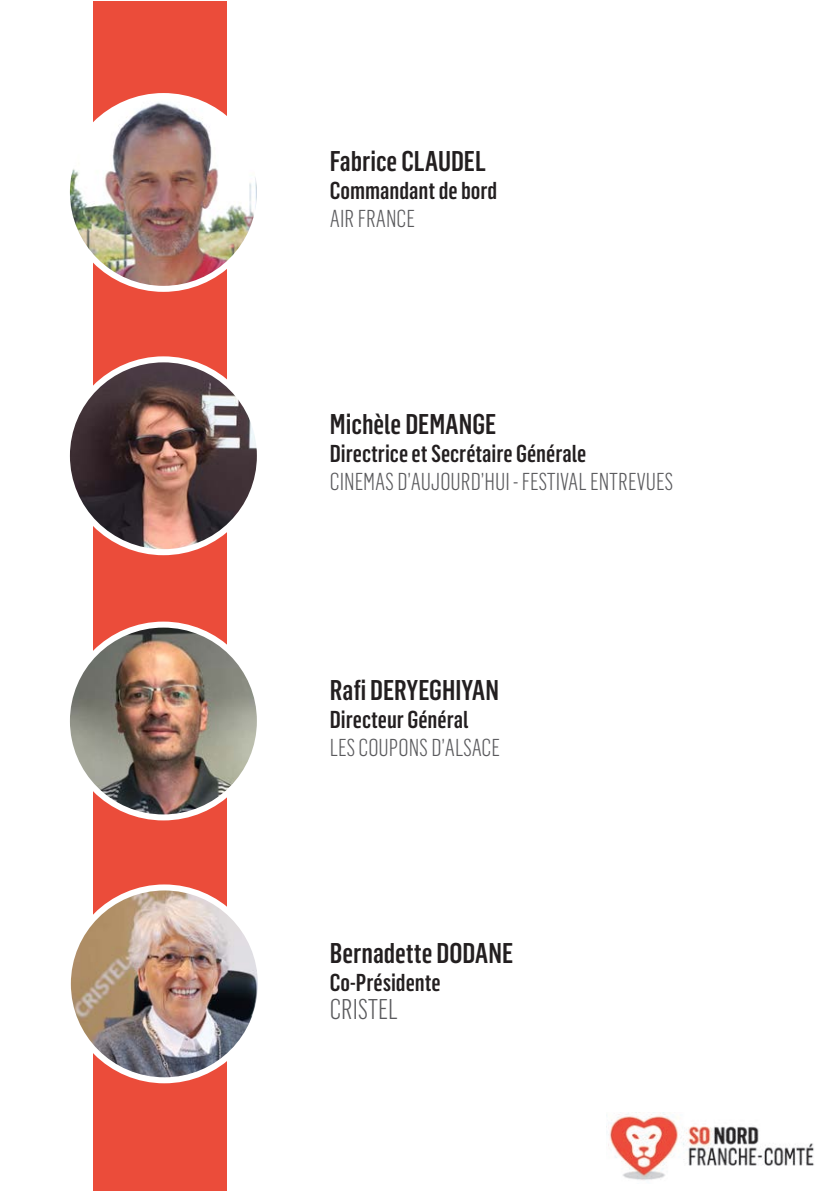
<style>
.page{position:relative;width:840px;height:1191px;background:#fff}
.page>*{position:absolute;margin:0;border:0;box-sizing:border-box;transform-origin:0 0}
.t1{font:500 28px "Flama Condensed";color:#231f20}
.t2{font:300 28px "Flama Condensed";color:#5a5a5d}
.t3{font:500 24px/28px "Flama Condensed";color:#231f20}
.t4{font:300 24px "Flama Condensed";color:#5a5a5d}
.s1{font-weight:300;color:#5a5a5d}
</style>
<div class="page">
<img style="left:606px;top:1112px;width:208px;height:69px">
<div style="left:94px;top:2px;width:133px;height:1189px;background:#eb4c3a"></div>
<img style="left:68px;top:887px;width:193px;height:193px;border-radius:96px">
<div style="left:65px;top:884px;width:199px;height:199px;border:6px solid #fff;border-radius:50%"></div>
<img style="left:67px;top:624px;width:193px;height:193px;border-radius:96px">
<div style="left:64px;top:621px;width:199px;height:199px;border:6px solid #fff;border-radius:50%"></div>
<img style="left:67px;top:359px;width:193px;height:193px;border-radius:96px">
<div style="left:64px;top:356px;width:199px;height:199px;border:6px solid #fff;border-radius:50%"></div>
<img style="left:67px;top:96px;width:193px;height:193px;border-radius:96px">
<div style="left:64px;top:93px;width:199px;height:199px;border:6px solid #fff;border-radius:50%"></div>
<p class="t1" style="left:330px;top:143px;width:157px">Fabrice CLAUDEL</p>
<p class="t3" style="left:330px;top:175px;width:169px">Commandant de bord<br><span class="s1">AIR FRANCE</span></p>
<p class="t1" style="left:330px;top:407px;width:168px">Michèle DEMANGE</p>
<p class="t3" style="left:330px;top:439px;width:258px">Directrice et Secrétaire Générale</p>
<p class="t4" style="left:330px;top:467px;width:344px">CINEMAS D’AUJOURD’HUI - FESTIVAL ENTREVUES</p>
<p class="t1" style="left:330px;top:672px;width:171px">Rafi DERYEGHIYAN</p>
<p class="t3" style="left:330px;top:704px;width:140px">Directeur Général</p>
<p class="t4" style="left:330px;top:732px;width:171px">LES COUPONS D’ALSACE</p>
<p class="t1" style="left:330px;top:935px;width:185px">Bernadette DODANE</p>
<p class="t3" style="left:330px;top:968px;width:112px">Co-Présidente</p>
<p class="t2" style="left:330px;top:992px;width:69px">CRISTEL</p>
</div>
